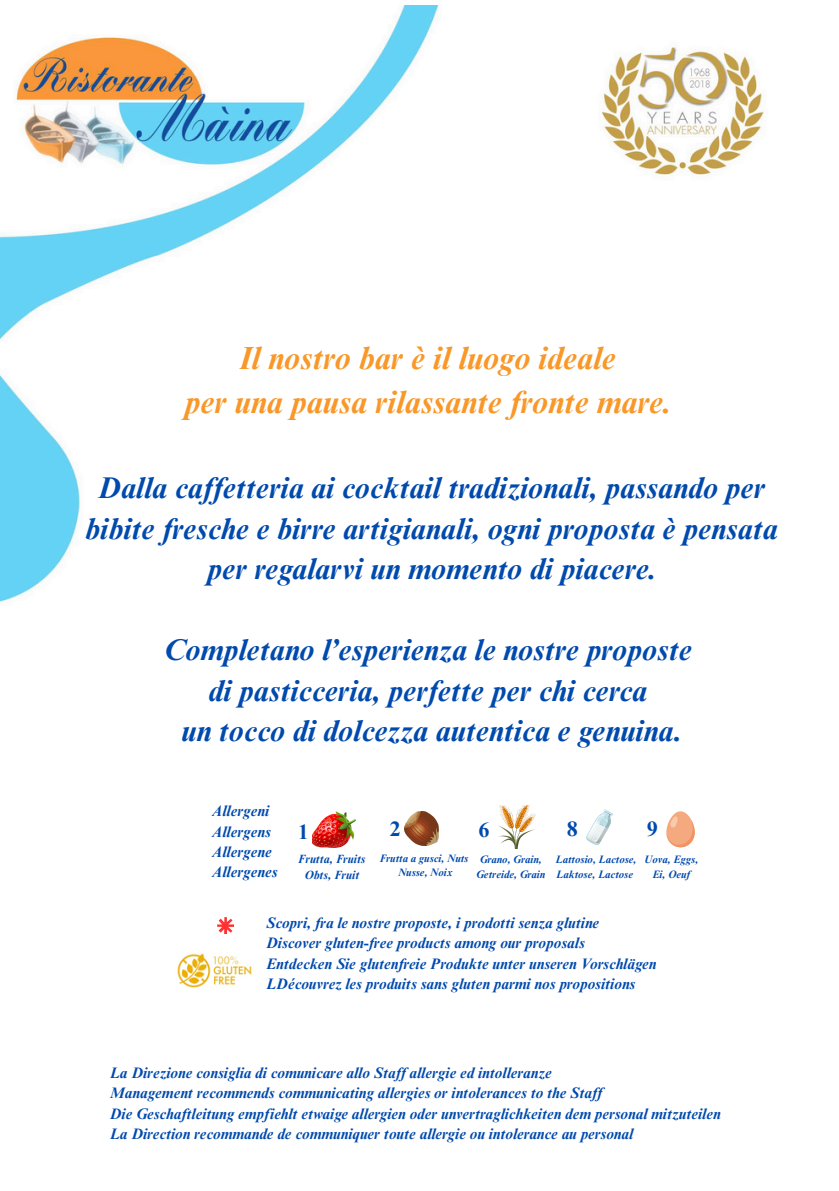
<style>
.page{position:relative;width:839px;height:1191px;background:#fff}
.page>*{position:absolute;margin:0;border:0;box-sizing:border-box;transform-origin:0 0}
.t1{font:italic 700 32px/43.4px "Times NRMT Pro";color:#f99829;text-align:center}
.t2{font:italic 700 30px/40.4px "Times NRMT Pro";color:#004aad;text-align:center}
.t3{font:700 21px "Times NRMT Pro";color:#004aad}
.t4{font:italic 700 15.2px/20.2px "Times NRMT Pro";color:#004aad}
.t5{font:italic 700 12px "Times NRMT Pro";color:#004aad}
.t6{font:italic 700 10.8px "Times NRMT Pro";color:#004aad}
</style>
<div class="page">
<img style="left:0;top:5px;width:764px;height:843px">
<img style="left:498px;top:805px;width:37px;height:44px">
<img style="left:312px;top:811px;width:43px;height:36px">
<svg style="left:586px;top:809px;width:27px;height:36px"></svg>
<svg style="left:666px;top:811px;width:28px;height:36px"></svg>
<img style="left:177px;top:953px;width:75px;height:35px">
<svg style="left:217px;top:917px;width:17px;height:17px"></svg>
<img style="left:404px;top:811px;width:35px;height:35px">
<p class="t1" style="left:184px;top:341px;width:487px">Il nostro bar è il luogo ideale<br>per una pausa rilassante fronte mare.</p>
<h1 class="t2" style="left:85px;top:471px;width:694px">Dalla caf etteria ai cocktail tradizionali, passando per bibite fresche e birre artigianali, ogni proposta è pensata per regalarvi un momento di piacere.</h1>
<h1 class="t2" style="left:164px;top:633px;width:529px">Completano l’esperienza le nostre proposte di pasticceria, perfette per chi cerca<br>un tocco di dolcezza autentica e genuina.</h1>
<p class="t4" style="left:211px;top:803px;width:68px">Allergeni<br>Allergens<br>Allergene<br>Allergenes</p>
<p class="t4" style="left:266px;top:915px;width:392px">Scopri, fra le nostre proposte, i prodotti senza glutine Discover gluten-free products among our proposals<br>Entdecken Sie glutenfreie Produkte unter unseren Vorschlägen LDécouvrez les produits sans gluten parmi nos propositions</p>
<p class="t3" style="left:298px;top:824px;width:12px">1</p>
<p class="t3" style="left:479px;top:822px;width:12px">6</p>
<p class="t3" style="left:567px;top:821px;width:12px">8</p>
<p class="t3" style="left:647px;top:821px;width:12px">9</p>
<p class="t3" style="left:390px;top:821px;width:12px">2</p>
<p class="t6" style="left:379px;top:854px;width:90px">Frutta a gusci, Nuts</p>
<p class="t6" style="left:398px;top:869px;width:56px">Nusse, Noix</p>
<h2 class="t5" style="left:298px;top:854px;width:69px">Frutta, Fruits</h2>
<p class="t5" style="left:304px;top:870px;width:56px">Obts, Fruit</p>
<p class="t6" style="left:479px;top:856px;width:63px">Grano, Grain,</p>
<p class="t6" style="left:476px;top:870px;width:70px">Getreide, Grain</p>
<p class="t6" style="left:555px;top:856px;width:83px">Lattosio, Lactose,</p>
<p class="t6" style="left:556px;top:870px;width:78px">Laktose, Lactose</p>
<p class="t6" style="left:644px;top:856px;width:56px">Uova, Eggs,</p>
<p class="t6" style="left:652px;top:870px;width:39px">Ei, Oeuf</p>
<h1 class="t4" style="left:110px;top:1065px;width:612px">La Direzione consiglia di comunicare allo Staf allergie ed intolleranze<br>Management recommends communicating allergies or intolerances to the Staf<br>Die Geschaftleitung empfiehlt etwaige allergien oder unvertraglichkeiten dem personal mitzuteilen La Direction recommande de communiquer toute allergie ou intolerance au personal</h1>
</div>
